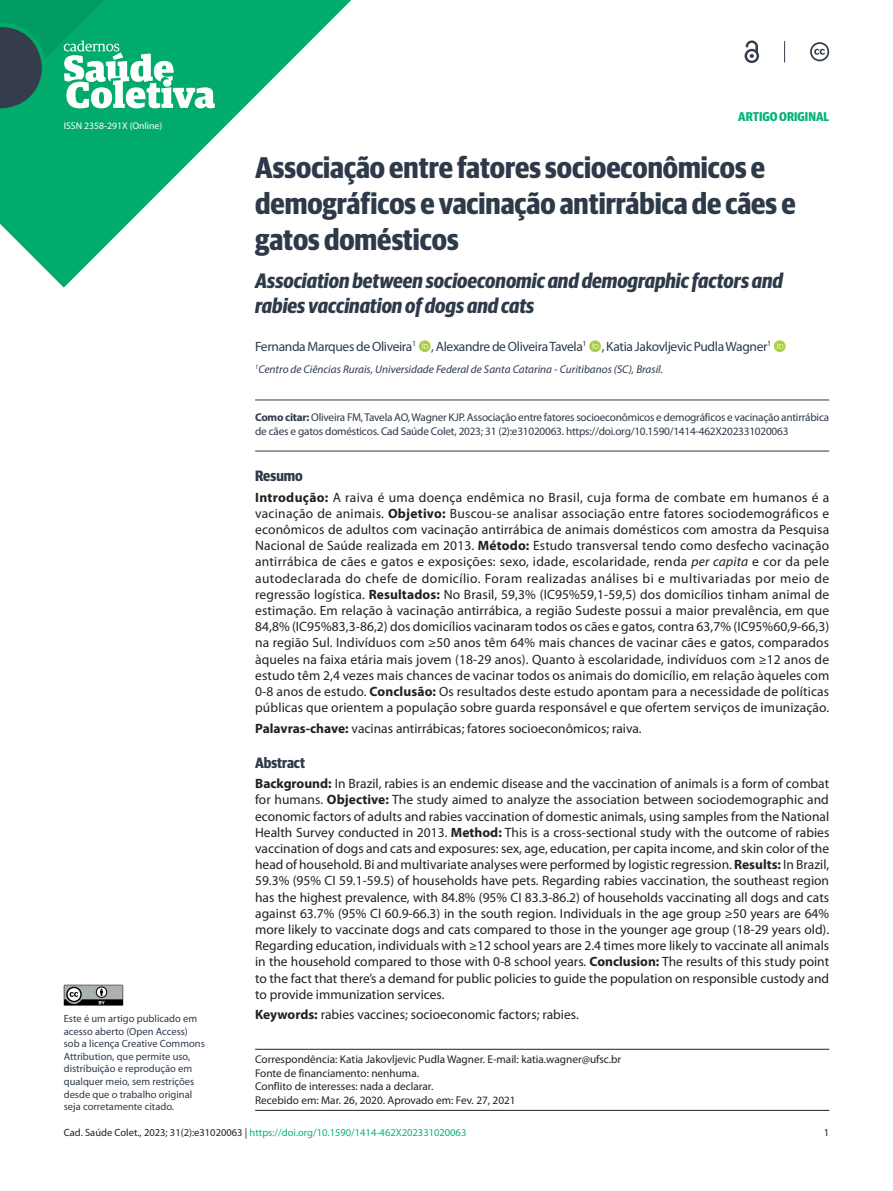
<style>
.page{position:relative;width:893px;height:1191px;background:#fff}
.page>*{position:absolute;margin:0;border:0;box-sizing:border-box;transform-origin:0 0}
.ArticleTitle{font:700 30px/36px "Guardian Sans Cond";color:#2e3a4a}
.ArticleTitle-Trans1{font:italic 700 21px/25.2px "Guardian Sans Cond";color:#2e3a4a}
.AbstractTitle-Trans1{font:700 15px "Guardian Sans Cond";color:#2e3a4a}
.AbstractTitle{font:700 15px "Guardian Sans Cond";color:#2e3a4a}
.Abstract{font:13.5px/16.2px "Myriad Pro";letter-spacing:.01em;color:#231f20;text-align:justify}
.Abstract-Trans1{font:13.5px/16.2px "Myriad Pro";color:#231f20;text-align:justify}
.Authors{font:13.5px "Myriad Pro";letter-spacing:-.025em;color:#2e3a4a}
.Keywords{font:13.5px "Myriad Pro";color:#231f20}
.Keywords-Trans1{font:13.5px "Myriad Pro";color:#231f20}
.t1{font:700 12.75px "Guardian Sans Cond";color:#05b479}
.HowToCite{font:11.25px/13.5px "Myriad Pro";letter-spacing:-.02em;color:#2e3a4a}
.Affiliations{font:italic 11.25px "Myriad Pro";color:#2e3a4a}
.fnArticleOther{font:11.25px "Myriad Pro";color:#231f20}
.History{font:11.25px "Myriad Pro";color:#231f20}
.fnConflict{font:11.25px "Myriad Pro";color:#231f20}
.fnSupported-by{font:11.25px "Myriad Pro";color:#231f20}
.t2{font:10.5px/12.6px "Myriad Pro";color:#2e3a4a}
.t3{font:10.5px "Myriad Pro";color:#05b479}
.t4{font:10.5px "Myriad Pro";color:#231f20}
.t5{font:9.75px "Myriad Pro";color:#fff}
.s1{font-weight:700}
.s2{font-style:italic}
.s3{color:#231f20}
</style>
<div class="page">
<svg style="left:0;top:125px;width:227px;height:162px;fill:#00ab6c"></svg>
<svg style="left:0;top:0;width:352px;height:125px"></svg>
<svg style="left:744px;top:40px;width:15px;height:23px"></svg>
<svg style="left:810px;top:42px;width:19px;height:19px"></svg>
<svg style="left:784px;top:41px;width:1px;height:21px"></svg>
<svg style="left:64px;top:984px;width:59px;height:21px"></svg>
<hr style="left:255px;top:400px;width:574px;height:1px;background:#2e3a4a">
<hr style="left:255px;top:451px;width:574px;height:1px;background:#2e3a4a">
<hr style="left:255px;top:1049px;width:574px;height:1px;background:#231f20">
<hr style="left:255px;top:1110px;width:574px;height:1px;background:#231f20">
<p class="t5" style="left:64px;top:120px;width:100px">ISSN 2358-291X (Online)</p>
<p class="t2" style="left:64px;top:1012px;width:143px">Este é um artigo publicado em acesso aberto (Open Access) sob a licença Creative Commons<br>Attribution, que permite uso, distribuição e reprodução em qualquer meio, sem restrições desde que o trabalho original seja corretamente citado.</p>
<p class="t1" style="left:738px;top:107px;width:92px">ARTIGO ORIGINAL</p>
<p class="ArticleTitle" style="left:255px;top:147px;width:542px">Associação entre fatores socioeconômicos e demográficos e vacinação antirrábica de cães e gatos domésticos</p>
<p class="ArticleTitle-Trans1" style="left:255px;top:266px;width:529px">Association between socioeconomic and demographic factors and rabies vaccination of dogs and cats</p>
<p class="Authors" style="left:255px;top:338px;width:518px">Fernanda Marques de Oliveira<sup>1</sup> , Alexandre de Oliveira Tavela<sup>1</sup> , Katia Jakovljevic Pudla Wagner<sup>1</sup></p>
<p class="Affiliations" style="left:255px;top:362px;width:409px"><sup>1</sup>Centro de Ciências Rurais, Universidade Federal de Santa Catarina - Curitibanos (SC), Brasil.</p>
<p class="HowToCite" style="left:255px;top:411px;width:576px"><span class="s1">Como citar:</span> Oliveira FM, Tavela AO, Wagner KJP. Associação entre fatores socioeconômicos e demográficos e vacinação antirrábica de cães e gatos domésticos. Cad Saúde Colet, 2023; 31 (2):e31020063. https://doi.org/10.1590/1414-462X202331020063</p>
<p class="AbstractTitle" style="left:255px;top:465px;width:49px">Resumo</p>
<p class="Abstract" style="left:255px;top:489px;width:576px"><span class="s1">Introdução:</span> A raiva é uma doença endêmica no Brasil, cuja forma de combate em humanos é a vacinação de animais. <span class="s1">Objetivo:</span> Buscou-se analisar associação entre fatores sociodemográficos e econômicos de adultos com vacinação antirrábica de animais domésticos com amostra da Pesquisa Nacional de Saúde realizada em 2013. <span class="s1">Método:</span> Estudo transversal tendo como desfecho vacinação antirrábica de cães e gatos e exposições: sexo, idade, escolaridade, renda <span class="s2">per capita</span> e cor da pele autodeclarada do chefe de domicílio. Foram realizadas análises bi e multivariadas por meio de regressão logística. <span class="s1">Resultados:</span> No Brasil, 59,3% (IC95%59,1-59,5) dos domicílios tinham animal de estimação. Em relação à vacinação antirrábica, a região Sudeste possui a maior prevalência, em que 84,8% (IC95%83,3-86,2) dos domicílios vacinaram todos os cães e gatos, contra 63,7% (IC95%60,9-66,3) na região Sul. Indivíduos com ≥50 anos têm 64% mais chances de vacinar cães e gatos, comparados àqueles na faixa etária mais jovem (18-29 anos). Quanto à escolaridade, indivíduos com ≥12 anos de estudo têm 2,4 vezes mais chances de vacinar todos os animais do domicílio, em relação àqueles com 0-8 anos de estudo. <span class="s1">Conclusão:</span> Os resultados deste estudo apontam para a necessidade de políticas públicas que orientem a população sobre guarda responsável e que ofertem serviços de imunização.</p>
<p class="Keywords" style="left:255px;top:720px;width:388px"><span class="s1">Palavras-chave:</span> vacinas antirrábicas; fatores socioeconômicos; raiva.</p>
<p class="AbstractTitle-Trans1" style="left:255px;top:751px;width:51px">Abstract</p>
<p class="Abstract-Trans1" style="left:255px;top:775px;width:576px"><span class="s1">Background:</span> In Brazil, rabies is an endemic disease and the vaccination of animals is a form of combat for humans. <span class="s1">Objective:</span> The study aimed to analyze the association between sociodemographic and economic factors of adults and rabies vaccination of domestic animals, using samples from the National Health Survey conducted in 2013. <span class="s1">Method:</span> This is a cross-sectional study with the outcome of rabies vaccination of dogs and cats and exposures: sex, age, education, per capita income, and skin color of the head of household. Bi and multivariate analyses were performed by logistic regression. <span class="s1">Results:</span> In Brazil, 59.3% (95% CI 59.1-59.5) of households have pets. Regarding rabies vaccination, the southeast region has the highest prevalence, with 84.8% (95% CI 83.3-86.2) of households vaccinating all dogs and cats against 63.7% (95% CI 60.9-66.3) in the south region. Individuals in the age group ≥50 years are 64% more likely to vaccinate dogs and cats compared to those in the younger age group (18-29 years old).<br>Regarding education, individuals with ≥12 school years are 2.4 times more likely to vaccinate all animals in the household compared to those with 0-8 school years. <span class="s1">Conclusion:</span> The results of this study point to the fact that there’s a demand for public policies to guide the population on responsible custody and to provide immunization services.</p>
<p class="Keywords-Trans1" style="left:255px;top:1006px;width:325px"><span class="s1">Keywords:</span> rabies vaccines; socioeconomic factors; rabies.</p>
<p class="fnArticleOther" style="left:255px;top:1052px;width:368px">Correspondência: Katia Jakovljevic Pudla Wagner. E-mail: katia.wagner@ufsc.br</p>
<p class="fnSupported-by" style="left:255px;top:1066px;width:165px">Fonte de financiamento: nenhuma.</p>
<p class="fnConflict" style="left:255px;top:1079px;width:180px">Conflito de interesses: nada a declarar.</p>
<p class="History" style="left:255px;top:1093px;width:262px">Recebido em: Mar. 26, 2020. Aprovado em: Fev. 27, 2021</p>
<p class="t3" style="left:64px;top:1125px;width:404px"><span class="s3">Cad. Saúde Colet., 2023; 31(2):e31020063 |</span> https://doi.org/10.1590/1414-462X202331020063</p>
<p class="t4" style="left:824px;top:1125px;width:7px">1</p>
</div>
